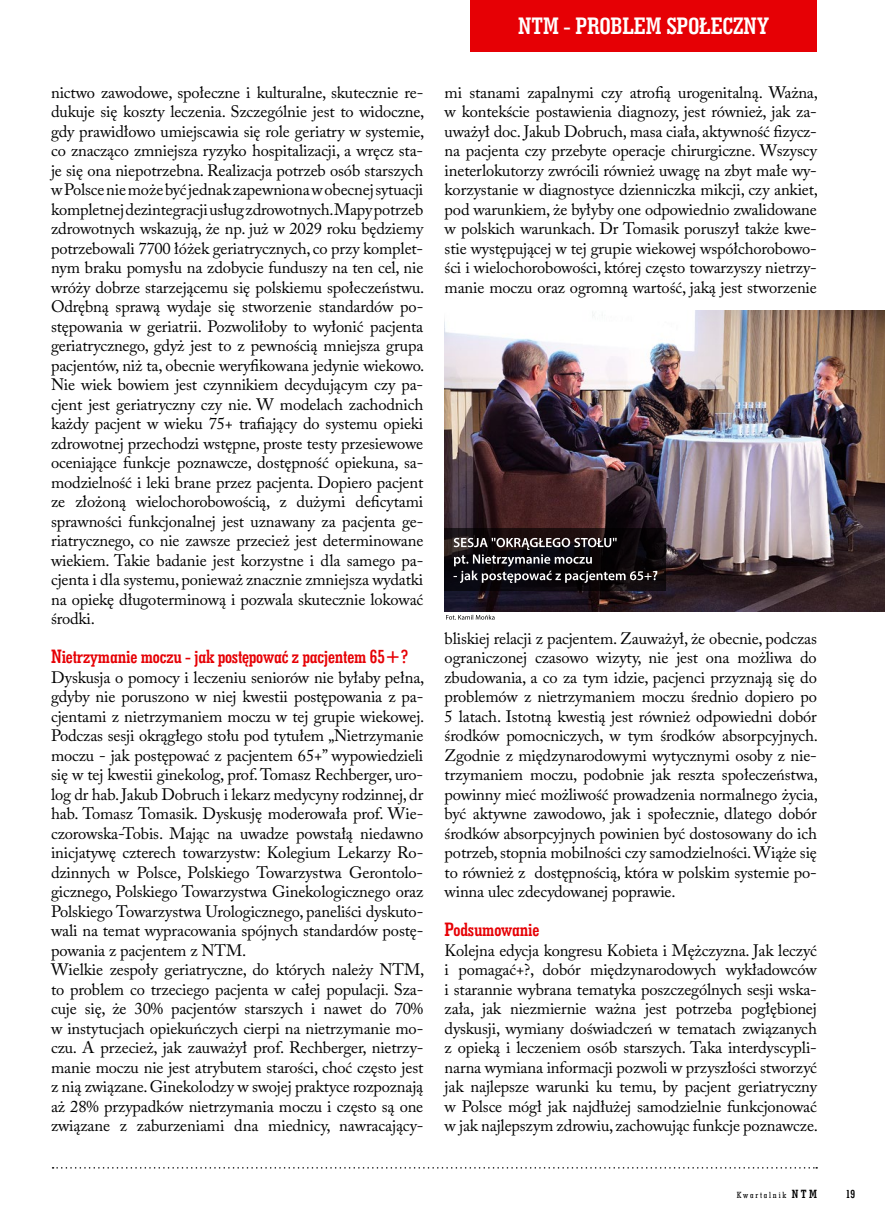
<style>
.page{position:relative;width:885px;height:1225px;background:#fff}
.page>*{position:absolute;margin:0;border:0;box-sizing:border-box;transform-origin:0 0}
.t1{font:24px "Geo Slab 703 Bd Cn EU Normal";color:#fff}
.t2{font:19.5px "Geo Slab 703 Bd Cn EU Normal";letter-spacing:-.01em;color:#e60005}
.t3{font:16.5px/19.5px "Adobe Caslon Pro";letter-spacing:-.01em;color:#000;text-align:justify}
.t4{font:12px "Geo Slab 703 Bd Cn EU Normal";color:#000}
.t5{font:9px "Geo Slab 703 Md Cn EU Normal";letter-spacing:.2em;color:#000}
.s1{font-family:"Geo Slab 703 Bd Cn EU Normal";font-size:12px}
</style>
<div class="page">
<div style="left:470px;top:0;width:346px;height:51px;background:#e60005"></div>
<svg style="left:53px;top:1167px;width:764px;height:1px"></svg>
<img style="left:444px;top:310px;width:440px;height:302px">
<svg style="left:446px;top:615px;width:48px;height:4px"></svg>
<svg style="left:444px;top:528px;width:221px;height:63px;background:#120b0e"></svg>
<svg style="left:453px;top:538px;width:205px;height:45px;background:#383537"></svg>
<h1 class="t1" style="left:518px;top:11px;width:252px">NTM - PROBLEM SPOŁECZNY</h1>
<p class="t3" style="left:51px;top:82px;width:375px">nictwo zawodowe, społeczne i kulturalne, skutecznie re&shy;dukuje się koszty leczenia. Szczególnie jest to widoczne, gdy prawidłowo umiejscawia się role geriatry w systemie, co znacząco zmniejsza ryzyko hospitalizacji, a wręcz sta&shy;je się ona niepotrzebna. Realizacja potrzeb osób starszych w Polsce nie może być jednak zapewniona w obecnej sytuacji kompletnej dezintegracji usług zdrowotnych. Mapy potrzeb zdrowotnych wskazują, że np. już w 2029 roku będziemy potrzebowali 7700 łóżek geriatrycznych, co przy komplet&shy;nym braku pomysłu na zdobycie funduszy na ten cel, nie wróży dobrze starzejącemu się polskiemu społeczeństwu.<br>Odrębną sprawą wydaje się stworzenie standardów po&shy;stępowania w geriatrii. Pozwoliłoby to wyłonić pacjenta geriatrycznego, gdyż jest to z pewnością mniejsza grupa pacjentów, niż ta, obecnie weryfikowana jedynie wiekowo.<br>Nie wiek bowiem jest czynnikiem decydującym czy pa&shy;cjent jest geriatryczny czy nie. W modelach zachodnich każdy pacjent w wieku 75+ trafiający do systemu opieki zdrowotnej przechodzi wstępne, proste testy przesiewowe oceniające funkcje poznawcze, dostępność opiekuna, sa&shy;modzielność i leki brane przez pacjenta. Dopiero pacjent ze złożoną wielochorobowością, z dużymi deficytami sprawności funkcjonalnej jest uznawany za pacjenta ge&shy;riatrycznego, co nie zawsze przecież jest determinowane wiekiem. Takie badanie jest korzystne i dla samego pa&shy;cjenta i dla systemu, ponieważ znacznie zmniejsza wydatki na opiekę długoterminową i pozwala skutecznie lokować środki.</p>
<p class="t2" style="left:51px;top:644px;width:359px">Nietrzymanie moczu - jak postępować z pacjentem 65+?</p>
<p class="t3" style="left:51px;top:667px;width:375px;text-align:left">Dyskusja o pomocy i leczeniu seniorów nie byłaby pełna, gdyby nie poruszono w niej kwestii postępowania z pa&shy;cjentami z nietrzymaniem moczu w tej grupie wiekowej.<br>Podczas sesji okrągłego stołu pod tytułem „Nietrzymanie moczu - jak postępować z pacjentem 65+” wypowiedzieli się w tej kwestii ginekolog, prof. Tomasz Rechberger, uro&shy;log dr hab. Jakub Dobruch i lekarz medycyny rodzinnej, dr hab. Tomasz Tomasik. Dyskusję moderowała prof. Wie&shy;czorowska-Tobis. Mając na uwadze powstałą niedawno inicjatywę czterech towarzystw: Kolegium Lekarzy Ro&shy;dzinnych w Polsce, Polskiego Towarzystwa Gerontolo&shy;gicznego, Polskiego Towarzystwa Ginekologicznego oraz Polskiego Towarzystwa Urologicznego, paneliści dyskuto&shy;wali na temat wypracowania spójnych standardów postę&shy;powania z pacjentem z NTM.<br>Wielkie zespoły geriatryczne, do których należy NTM, to problem co trzeciego pacjenta w całej populacji. Sza&shy;cuje się, że 30% pacjentów starszych i nawet do 70% w instytucjach opiekuńczych cierpi na nietrzymanie mo&shy;czu. A przecież, jak zauważył prof. Rechberger, nietrzy&shy;manie moczu nie jest atrybutem starości, choć często jest z nią związane. Ginekolodzy w swojej praktyce rozpoznają aż 28% przypadków nietrzymania moczu i często są one związane z zaburzeniami dna miednicy, nawracający-</p>
<p class="t3" style="left:444px;top:82px;width:375px">mi stanami zapalnymi czy atrofią urogenitalną. Ważna, w kontekście postawienia diagnozy, jest również, jak za&shy;uważył doc. Jakub Dobruch, masa ciała, aktywność fizycz&shy;na pacjenta czy przebyte operacje chirurgiczne. Wszyscy ineterlokutorzy zwrócili również uwagę na zbyt małe wy&shy;korzystanie w diagnostyce dzienniczka mikcji, czy ankiet, pod warunkiem, że byłyby one odpowiednio zwalidowane w polskich warunkach. Dr Tomasik poruszył także kwe&shy;stie występującej w tej grupie wiekowej współchorobowo&shy;ści i wielochorobowości, której często towarzyszy nietrzy&shy;manie moczu oraz ogromną wartość, jaką jest stworzenie</p>
<p class="t3" style="left:444px;top:628px;width:375px">bliskiej relacji z pacjentem. Zauważył, że obecnie, podczas ograniczonej czasowo wizyty, nie jest ona możliwa do zbudowania, a co za tym idzie, pacjenci przyznają się do problemów z nietrzymaniem moczu średnio dopiero po 5 latach. Istotną kwestią jest również odpowiedni dobór środków pomocniczych, w tym środków absorpcyjnych.<br>Zgodnie z międzynarodowymi wytycznymi osoby z nie&shy;trzymaniem moczu, podobnie jak reszta społeczeństwa, powinny mieć możliwość prowadzenia normalnego życia, być aktywne zawodowo, jak i społecznie, dlatego dobór środków absorpcyjnych powinien być dostosowany do ich potrzeb, stopnia mobilności czy samodzielności. Wiąże się to również z dostępnością, która w polskim systemie po&shy;winna ulec zdecydowanej poprawie.</p>
<p class="t2" style="left:444px;top:917px;width:96px">Podsumowanie</p>
<p class="t3" style="left:444px;top:940px;width:375px">Kolejna edycja kongresu Kobieta i Mężczyzna. Jak leczyć i pomagać+?, dobór międzynarodowych wykładowców i starannie wybrana tematyka poszczególnych sesji wska&shy;zała, jak niezmiernie ważna jest potrzeba pogłębionej dyskusji, wymiany doświadczeń w tematach związanych z opieką i leczeniem osób starszych. Taka interdyscypli&shy;narna wymiana informacji pozwoli w przyszłości stworzyć jak najlepsze warunki ku temu, by pacjent geriatryczny w Polsce mógł jak najdłużej samodzielnie funkcjonować w jak najlepszym zdrowiu, zachowując funkcje poznawcze.</p>
<p class="t5" style="left:736px;top:1189px;width:82px">Kwartalnik <span class="s1">NTM</span></p>
<p class="t4" style="left:845px;top:1186px;width:11px">19</p>
</div>
